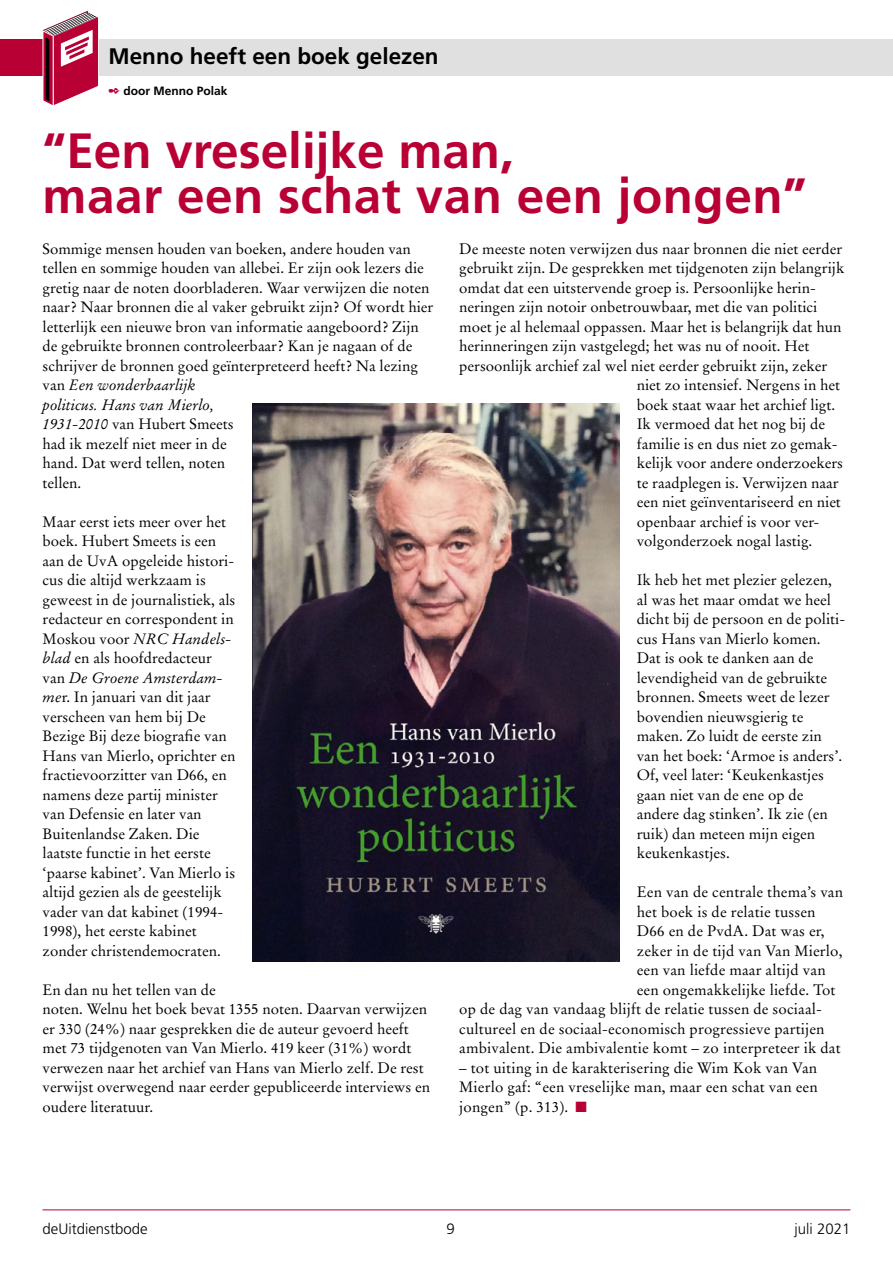
<style>
.page{position:relative;width:893px;height:1263px;background:#fff}
.page>*{position:absolute;margin:0;border:0;box-sizing:border-box;transform-origin:0 0}
.t1{font:700 49.5px/45px "Frutiger";letter-spacing:.01em;color:#b90035}
.t2{font:700 22.5px "Frutiger";color:#000}
.t3{font:15px/19.5px "Stempel Garamond";color:#000}
.t4{font:300 15px "Frutiger";color:#000}
.t5{font:700 12px "Frutiger";color:#000}
.s1{color:#b90035}
.s2{font-style:italic}
</style>
<div class="page">
<hr style="left:43px;top:1209px;width:807px;height:1px;background:#b90035">
<div style="left:0;top:39px;width:169px;height:36px;background:#b90035"></div>
<div style="left:83px;top:39px;width:810px;height:36px;background:#e0e0e0"></div>
<svg style="left:43px;top:11px;width:56px;height:95px"></svg>
<img style="left:253px;top:404px;width:367px;height:557px">
<h2 class="t2" style="left:109px;top:43px;width:332px">Menno heeft een boek gelezen</h2>
<p class="t5" style="left:109px;top:83px;width:121px"><span class="s1">✒</span> door Menno Polak</p>
<h1 class="t1" style="left:43px;top:128px;width:766px">“Een vreselijke man,<br>maar een schat van een jongen”</h1>
<p class="t3" style="left:43px;top:239px;width:392px">Sommige mensen houden van boeken, andere houden van tellen en sommige houden van allebei. Er zijn ook lezers die gretig naar de noten doorbladeren. Waar verwijzen die noten naar? Naar bronnen die al vaker gebruikt zijn? Of wordt hier letterlijk een nieuwe bron van informatie aangeboord? Zijn de gebruikte bronnen controleerbaar? Kan je nagaan of de schrijver de bronnen goed geïnterpreteerd heeft? Na lezing van <span class="s2">Een wonderbaarlijk<br>politicus. Hans van Mierlo,<br>1931-2010</span> van Hubert Smeets<br>had ik mezelf niet meer in de<br>hand. Dat werd tellen, noten<br>tellen.</p>
<p class="t3" style="left:43px;top:512px;width:194px">Maar eerst iets meer over het boek. Hubert Smeets is een aan de UvA opgeleide histori&shy;cus die altijd werkzaam is geweest in de journalistiek, als redacteur en correspondent in<br>Moskou voor <span class="s2">NRC Handels&shy;blad</span> en als hoofdredacteur van <span class="s2">De Groene Amsterdam&shy;me</span>r. In januari van dit jaar verscheen van hem bij De<br>Bezige Bij deze biografie van<br>Hans van Mierlo, oprichter en fractievoorzitter van D66, en namens deze partij minister van Defensie en later van<br>Buitenlandse Zaken. Die laatste functie in het eerste ‘paarse kabinet’. Van Mierlo is altijd gezien als de geestelijk vader van dat kabinet (1994-<br>1998), het eerste kabinet zonder christendemocraten.</p>
<p class="t3" style="left:43px;top:980px;width:389px">En dan nu het tellen van de<br>noten. Welnu het boek bevat 1355 noten. Daarvan verwijzen er 330 (24%) naar gesprekken die de auteur gevoerd heeft met 73 tijdgenoten van Van Mierlo. 419 keer (31%) wordt verwezen naar het archief van Hans van Mierlo zelf. De rest verwijst overwegend naar eerder gepubliceerde interviews en oudere literatuur.</p>
<p class="t3" style="left:459px;top:239px;width:384px">De meeste noten verwijzen dus naar bronnen die niet eerder</p>
<p class="t3" style="left:459px;top:258px;width:387px">gebruikt zijn. De gesprekken met tijdgenoten zijn belangrijk</p>
<p class="t3" style="left:459px;top:278px;width:358px">omdat dat een uitstervende groep is. Persoonlijke herin-</p>
<p class="t3" style="left:459px;top:297px;width:360px">neringen zijn notoir onbetrouwbaar, met die van politici</p>
<p class="t3" style="left:459px;top:317px;width:384px">moet je al helemaal oppassen. Maar het is belangrijk dat hun</p>
<p class="t3" style="left:459px;top:336px;width:352px">herinneringen zijn vastgelegd; het was nu of nooit. Het</p>
<p class="t3" style="left:459px;top:356px;width:369px">persoonlijk archief zal wel niet eerder gebruikt zijn, zeker</p>
<p class="t3" style="left:637px;top:375px;width:205px">niet zo intensief. Nergens in het</p>
<p class="t3" style="left:637px;top:395px;width:200px">boek staat waar het archief ligt.</p>
<p class="t3" style="left:637px;top:414px;width:190px">Ik vermoed dat het nog bij de</p>
<p class="t3" style="left:637px;top:434px;width:202px">familie is en dus niet zo gemak-</p>
<p class="t3" style="left:637px;top:453px;width:208px">kelijk voor andere onderzoekers</p>
<p class="t3" style="left:637px;top:473px;width:203px">te raadplegen is. Verwijzen naar</p>
<p class="t3" style="left:637px;top:492px;width:206px">een niet geïnventariseerd en niet</p>
<p class="t3" style="left:637px;top:512px;width:184px">openbaar archief is voor ver-</p>
<p class="t3" style="left:637px;top:531px;width:177px">volgonderzoek nogal lastig.</p>
<p class="t3" style="left:637px;top:570px;width:210px">Ik heb het met plezier gelezen, al was het maar omdat we heel dicht bij de persoon en de politi&shy;cus Hans van Mierlo komen.<br>Dat is ook te danken aan de levendigheid van de gebruikte bronnen. Smeets weet de lezer bovendien nieuwsgierig te maken. Zo luidt de eerste zin van het boek: ‘Armoe is anders’.<br>Of, veel later: ‘Keukenkastjes gaan niet van de ene op de andere dag stinken’. Ik zie (en ruik) dan meteen mijn eigen keukenkastjes.</p>
<p class="t3" style="left:637px;top:882px;width:208px">Een van de centrale thema’s van</p>
<p class="t3" style="left:637px;top:902px;width:180px">het boek is de relatie tussen</p>
<p class="t3" style="left:637px;top:921px;width:189px">D66 en de PvdA. Dat was er,</p>
<p class="t3" style="left:637px;top:941px;width:207px">zeker in de tijd van Van Mierlo,</p>
<p class="t3" style="left:637px;top:960px;width:190px">een van liefde maar altijd van</p>
<p class="t3" style="left:637px;top:980px;width:200px">een ongemakkelijke liefde. Tot</p>
<p class="t3" style="left:459px;top:999px;width:364px">op de dag van vandaag blijft de relatie tussen de sociaal-</p>
<p class="t3" style="left:459px;top:1019px;width:367px">cultureel en de sociaal-economisch progressieve partijen</p>
<p class="t3" style="left:459px;top:1038px;width:383px">ambivalent. Die ambivalentie komt – zo interpreteer ik dat</p>
<p class="t3" style="left:459px;top:1058px;width:360px;text-align:justify">– tot uiting in de karakterisering die Wim Kok van Van Mierlo gaf: “een vreselijke man, maar een schat van een jongen” (p. 313). <span class="s1">■</span></p>
<p class="t4" style="left:43px;top:1221px;width:107px">deUitdienstbode</p>
<p class="t4" style="left:447px;top:1221px;width:10px">9</p>
<p class="t4" style="left:795px;top:1221px;width:57px">juli 2021</p>
</div>
